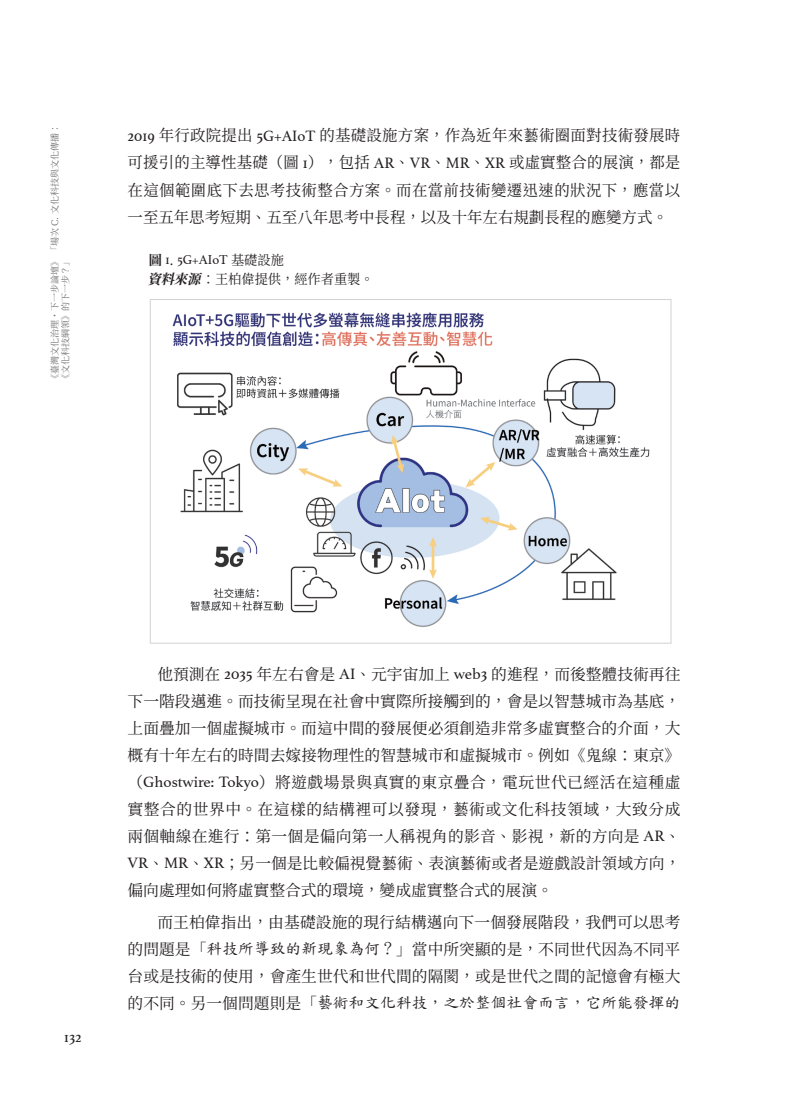
<style>
.page{position:relative;width:808px;height:1106px;background:#fff}
.page>*{position:absolute;margin:0;border:0;box-sizing:border-box;transform-origin:0 0}
.表{font:15.75px/27px "Source Han Serif TC";color:#231f20;text-align:justify}
.中文內文{font:15.75px/27px "Source Han Serif TC";color:#231f20;text-align:justify}
.t1{font:15px "Athelas";color:#231f20}
.表-2{font:13.5px "Source Han Serif TC";color:#231f20}
.表-3{font:13.5px "Athelas";color:#231f20}
.t2{font:9px/10.5px "Source Han Serif TC";color:#6c6d70}
.s1{font-family:"Athelas"}
.s2{font-family:"Source Han Serif TC";font-weight:700}
.s3{font-family:"Source Han Serif TC"}
.s4{font-family:"Jiang Cheng Xie Song 700 W"}
.s5{font-family:"Biau Kai TC"}
</style>
<div class="page">
<img style="left:172px;top:312px;width:478px;height:315px">
<p class="t2" style="left:50px;top:383px;width:260px;rotate:-90deg">《臺灣文化治理・下一步論壇》 「場次 C. 文化科技與文化傳播：《文化科技綱領》的下一步？」</p>
<p class="中文內文" style="left:128px;top:122px;width:554px"><span class="s1">2019</span> 年行政院提出 <span class="s1">5G+AIoT</span> 的基礎設施方案，作為近年來藝術圈面對技術發展時可援引的主導性基礎（圖 <span class="s1">1</span>），包括 <span class="s1">AR</span>、<span class="s1">VR</span>、<span class="s1">MR</span>、<span class="s1">XR</span> 或虛實整合的展演，都是在這個範圍底下去思考技術整合方案。而在當前技術變遷迅速的狀況下，應當以一至五年思考短期、五至八年思考中長程，以及十年左右規劃長程的應變方式。</p>
<p class="表-3" style="left:149px;top:249px;width:137px"><span class="s2">圖</span> 1<span class="s3">.</span> 5G+AIoT <span class="s3">基礎設施</span></p>
<p class="表-2" style="left:149px;top:271px;width:226px"><span class="s4">資料來源</span>：王柏偉提供，經作者重製。</p>
<p class="t1" style="left:64px;top:1025px;width:19px">132</p>
<p class="表" style="left:128px;top:661px;width:554px;text-indent:30px">他預測在 <span class="s1">2035</span> 年左右會是 <span class="s1">AI</span>、元宇宙加上 <span class="s1">web3</span> 的進程，而後整體技術再往下一階段邁進。而技術呈現在社會中實際所接觸到的，會是以智慧城市為基底，上面疊加一個虛擬城市。而這中間的發展便必須創造非常多虛實整合的介面，大概有十年左右的時間去嫁接物理性的智慧城市和虛擬城市。例如《鬼線：東京》（<span class="s1">Ghostwire: Tokyo</span>）將遊戲場景與真實的東京疊合，電玩世代已經活在這種虛實整合的世界中。在這樣的結構裡可以發現，藝術或文化科技領域，大致分成兩個軸線在進行：第一個是偏向第一人稱視角的影音、影視，新的方向是 <span class="s1">AR</span>、<span class="s1">VR</span>、<span class="s1">MR</span>、<span class="s1">XR</span>；另一個是比較偏視覺藝術、表演藝術或者是遊戲設計領域方向，偏向處理如何將虛實整合式的環境，變成虛實整合式的展演。</p>
<p class="表" style="left:128px;top:908px;width:554px;text-indent:30px">而王柏偉指出，由基礎設施的現行結構邁向下一個發展階段，我們可以思考的問題是「<span class="s5">科技所導致的新現象為何？</span>」當中所突顯的是，不同世代因為不同平台或是技術的使用，會產生世代和世代間的隔閡，或是世代之間的記憶會有極大的不同。另一個問題則是「<span class="s5">藝術和文化科技，之於整個社會而言，它所能發揮的</span></p>
</div>
